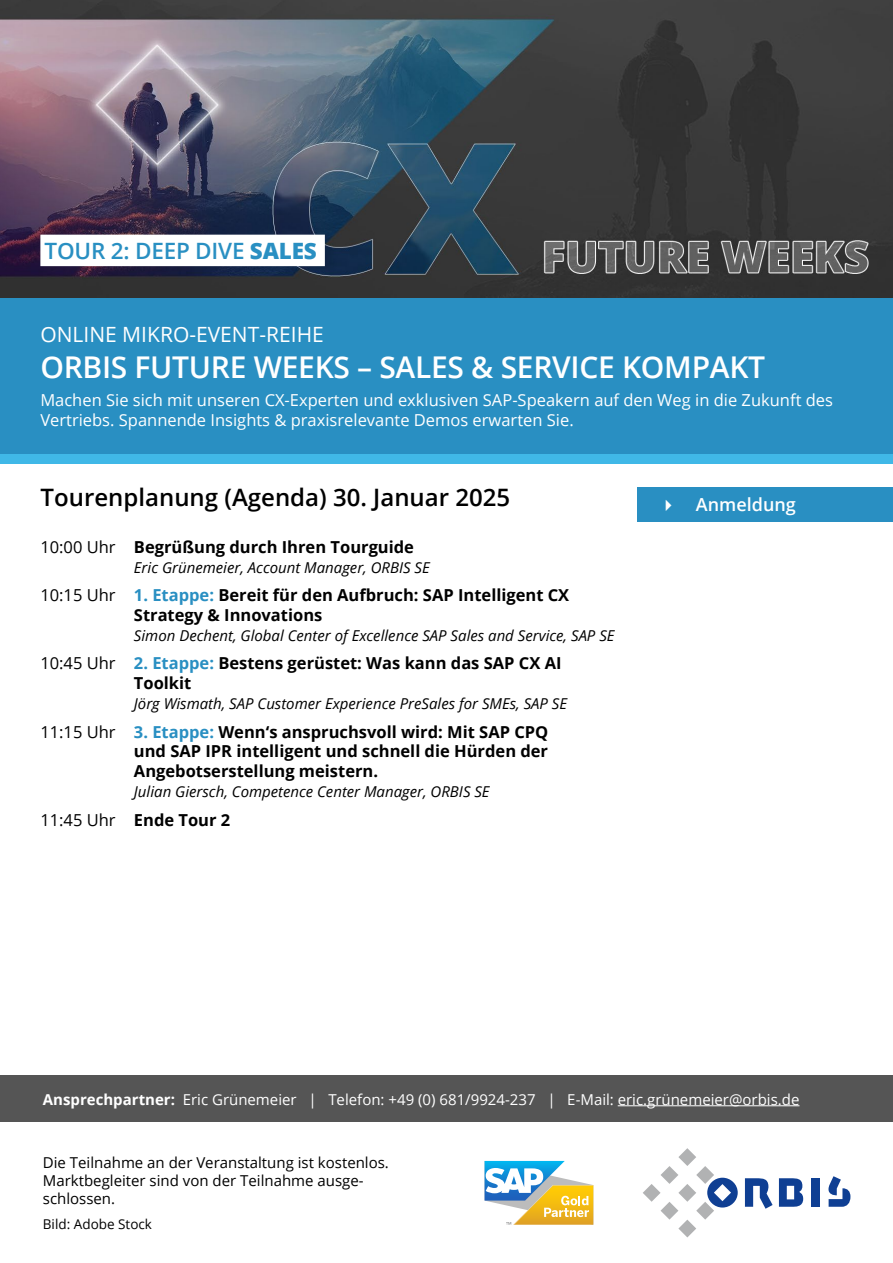
<style>
.page{position:relative;width:893px;height:1263px;background:#fff}
.page>*{position:absolute;margin:0;border:0;box-sizing:border-box;transform-origin:0 0}
.t1{font:600 30px "Open Sans";letter-spacing:-.01em;color:#fff}
.t2{font:600 24px "Open Sans";color:#000}
.t3{font:600 22.5px "Open Sans";letter-spacing:-.01em;color:#298fc2}
.t4{font:21px "Open Sans";color:#fff}
.t5{font:600 18px "Open Sans";color:#fff}
.Uhr_Ueberschrift{font:700 16.5px/19.8px "Open Sans";color:#000}
.t6{font:16.5px/19.8px "Open Sans";color:#fff}
.Textinhlat_unten{font:italic 15px "Open Sans";color:#000}
.t7{font:15px/18px "Open Sans";color:#000}
.t8{font:15px "Open Sans";color:#fff}
.t9{font:13.5px "Open Sans";color:#000}
.s1{font-weight:800}
.s2{font-weight:400}
.s3{color:#298fc2}
.s4{font-weight:700}
</style>
<div class="page">
<div style="left:0;top:298px;width:893px;height:156px;background:#298fc2"></div>
<img style="left:0;top:0;width:893px;height:298px">
<svg style="left:779px;top:1178px;width:24px;height:29px"></svg>
<div style="left:812px;top:1178px;width:8px;height:29px;background:#0f3f93"></div>
<svg style="left:745px;top:1178px;width:28px;height:31px"></svg>
<svg style="left:643px;top:1148px;width:95px;height:89px"></svg>
<svg style="left:828px;top:1176px;width:22px;height:31px"></svg>
<svg style="left:485px;top:1161px;width:108px;height:64px"></svg>
<div style="left:0;top:454px;width:893px;height:10px;background:#40b8e7"></div>
<div style="left:0;top:1076px;width:893px;height:46px;background:#555"></div>
<hr style="left:618px;top:1105px;width:181px;height:1px;background:#fff">
<div style="left:638px;top:487px;width:255px;height:34px;background:#298fc2"></div>
<div style="left:40px;top:235px;width:285px;height:31px;background:#fff"></div>
<p class="t3" style="left:45px;top:236px;width:274px">TOUR 2: DEEP DIVE <span class="s1">SALES</span></p>
<p class="t4" style="left:40px;top:320px;width:285px">ONLINE MIKRO-EVENT-REIHE</p>
<p class="t1" style="left:40px;top:346px;width:726px">ORBIS FUTURE WEEKS – SALES &amp; SERVICE KOMPAKT</p>
<p class="t6" style="left:40px;top:390px;width:794px">Machen Sie sich mit unseren CX-Experten und exklusiven SAP-Speakern auf den Weg in die Zukunft des<br>Vertriebs. Spannende Insights &amp; praxisrelevante Demos erwarten Sie.</p>
<p class="t2" style="left:41px;top:481px;width:471px">Tourenplanung (Agenda) 30. Januar 2025</p>
<p class="Uhr_Ueberschrift" style="left:40px;top:536px;width:375px"><span class="s2">10:00 Uhr</span> Begrüßung durch Ihren Tourguide</p>
<p class="Textinhlat_unten" style="left:134px;top:557px;width:297px">Eric Grünemeier, Account Manager, ORBIS SE</p>
<p class="Uhr_Ueberschrift" style="left:134px;top:585px;width:437px;text-indent:-94px"><span class="s2">10:15 Uhr</span> <span class="s3">1. Etappe:</span> Bereit für den Aufbruch: SAP Intelligent CX<br>Strategy &amp; Innovations</p>
<p class="Textinhlat_unten" style="left:134px;top:625px;width:482px">Simon Dechent, Global Center of Excellence SAP Sales and Service, SAP SE</p>
<p class="Uhr_Ueberschrift" style="left:134px;top:653px;width:429px;text-indent:-94px"><span class="s2">10:45 Uhr</span> <span class="s3">2. Etappe:</span> Bestens gerüstet: Was kann das SAP CX AI<br>Toolkit</p>
<p class="Textinhlat_unten" style="left:134px;top:693px;width:435px">Jörg Wismath, SAP Customer Experience PreSales for SMEs, SAP SE</p>
<p class="Uhr_Ueberschrift" style="left:134px;top:721px;width:416px;text-align:justify;text-indent:-94px"><span class="s2">11:15 Uhr</span> <span class="s3">3. Etappe:</span> Wenn‘s anspruchsvoll wird: Mit SAP CPQ und SAP IPR intelligent und schnell die Hürden der Angebotserstellung meistern.</p>
<p class="Textinhlat_unten" style="left:134px;top:782px;width:357px">Julian Giersch, Competence Center Manager, ORBIS SE</p>
<p class="Uhr_Ueberschrift" style="left:40px;top:809px;width:191px"><span class="s2">11:45 Uhr</span> Ende Tour 2</p>
<p class="t5" style="left:659px;top:492px;width:138px">✔ Anmeldung</p>
<p class="t8" style="left:43px;top:1089px;width:758px"><span class="s4">Ansprechpartner:</span> Eric Grünemeier | Telefon: +49 (0) 681/9924-237 | E-Mail: eric.grünemeier@orbis.de</p>
<p class="t7" style="left:43px;top:1153px;width:348px">Die Teilnahme an der Veranstaltung ist kostenlos.<br>Marktbegleiter sind von der Teilnahme ausge&shy;schlossen.</p>
<p class="t9" style="left:43px;top:1215px;width:111px">Bild: Adobe Stock</p>
</div>
